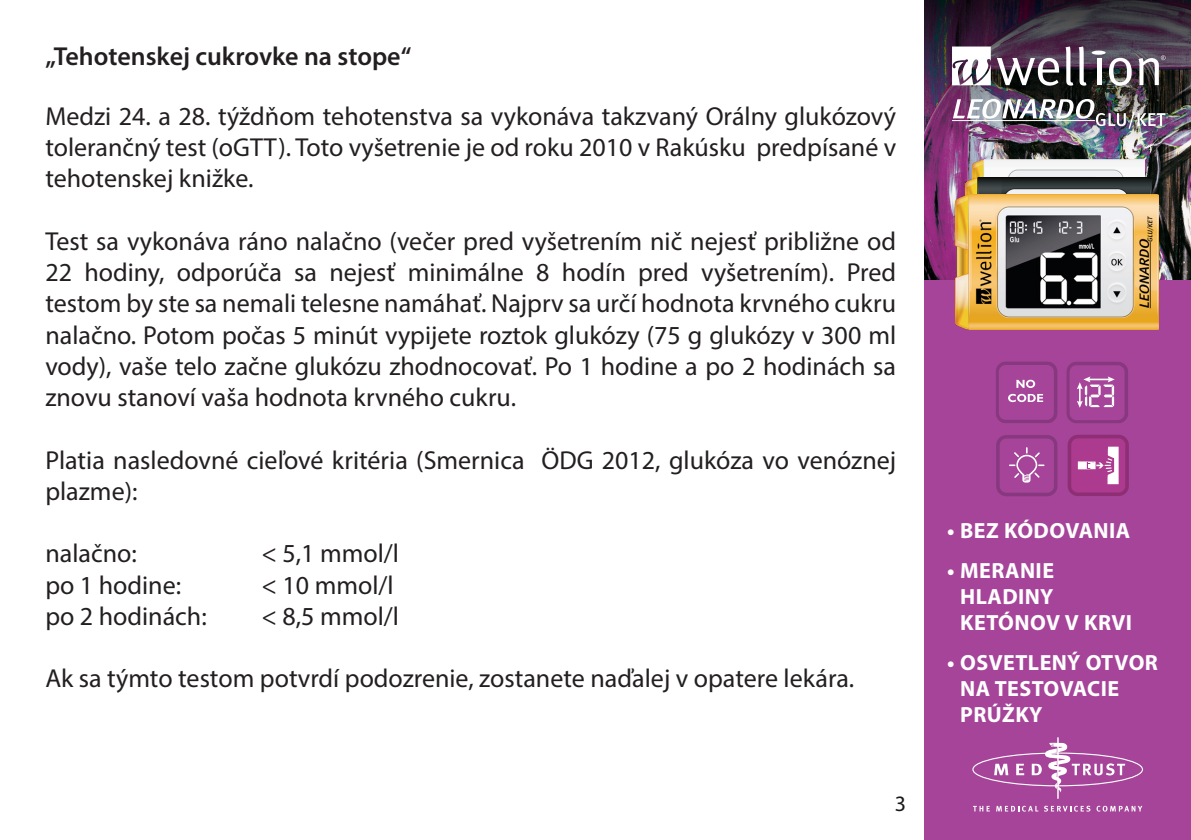
<style>
.page{position:relative;width:1191px;height:840px;background:#fff}
.page>*{position:absolute;margin:0;border:0;box-sizing:border-box;transform-origin:0 0}
.t1{font:26px/31.2px "Myriad Pro";color:#231f20;text-align:justify}
.t2{font:600 26px "Myriad Pro";color:#231f20}
.t3{font:700 22px/26px "Myriad Pro";letter-spacing:.02em;color:#fff}
.t4{font:22px "Myriad Pro";color:#181719}
.s1{font-style:inherit}
</style>
<div class="page">
<div style="left:924px;top:279px;width:267px;height:560px;background:#a54499"></div>
<img style="left:924px;top:143px;width:267px;height:136px">
<img style="left:924px;top:0;width:267px;height:143px">
<svg style="left:1065px;top:46px;width:21px;height:40px"></svg>
<hr style="left:1097px;top:59px;width:4px;height:26px;background:#fff">
<svg style="left:1109px;top:58px;width:22px;height:28px"></svg>
<svg style="left:997px;top:58px;width:62px;height:28px"></svg>
<svg style="left:1091px;top:51px;width:14px;height:4px"></svg>
<svg style="left:1138px;top:55px;width:27px;height:30px"></svg>
<svg style="left:952px;top:46px;width:38px;height:39px"></svg>
<svg style="left:996px;top:361px;width:61px;height:62px"></svg>
<svg style="left:1066px;top:362px;width:62px;height:61px"></svg>
<svg style="left:996px;top:435px;width:61px;height:61px"></svg>
<svg style="left:1067px;top:435px;width:61px;height:61px"></svg>
<svg style="left:994px;top:763px;width:14px;height:11px"></svg>
<svg style="left:1016px;top:763px;width:8px;height:11px"></svg>
<svg style="left:1031px;top:737px;width:94px;height:61px"></svg>
<svg style="left:973px;top:805px;width:16px;height:6px"></svg>
<svg style="left:996px;top:805px;width:94px;height:6px"></svg>
<svg style="left:1096px;top:805px;width:46px;height:6px"></svg>
<img style="left:972px;top:159px;width:172px;height:18px">
<img style="left:965px;top:177px;width:186px;height:17px">
<img style="left:955px;top:194px;width:203px;height:135px">
<hr style="left:952px;top:120px;width:143px;height:1px;background:#fff">
<img style="left:953px;top:99px;width:212px;height:30px">
<p class="t2" style="left:45px;top:40px;width:367px">„Tehotenskej cukrovke na stope“</p>
<p class="t1" style="left:45px;top:100px;width:852px">Medzi 24. a 28. týždňom tehotenstva sa vykonáva takzvaný Orálny glukózový tolerančný test (oGTT). Toto vyšetrenie je od roku 2010 v Rakúsku predpísané v tehotenskej knižke.</p>
<p class="t1" style="left:45px;top:225px;width:852px">Test sa vykonáva ráno nalačno (večer pred vyšetrením nič nejesť približne od 22 hodiny, odporúča sa nejesť minimálne 8 hodín pred vyšetrením). Pred testom by ste sa nemali telesne namáhať. Najprv sa určí hodnota krvného cukru nalačno. Potom počas 5 minút vypijete roztok glukózy (75 g glukózy v 300 ml vody), vaše telo začne glukózu zhodnocovať. Po 1 hodine a po 2 hodinách sa znovu stanoví vaša hodnota krvného cukru.</p>
<p class="t1" style="left:45px;top:443px;width:852px">Platia nasledovné cieľové kritéria (Smernica ÖDG 2012, glukóza vo venóznej plazme):</p>
<p class="t1" style="left:45px;top:537px;width:93px">nalačno:</p>
<p class="t1" style="left:261px;top:537px;width:139px">&lt; 5,1 mmol/l</p>
<p class="t1" style="left:45px;top:568px;width:137px">po 1 hodine:</p>
<p class="t1" style="left:261px;top:568px;width:134px">&lt; 10 mmol/l</p>
<p class="t1" style="left:45px;top:599px;width:163px">po 2 hodinách:</p>
<p class="t1" style="left:261px;top:599px;width:139px">&lt; 8,5 mmol/l</p>
<p class="t1" style="left:45px;top:662px;width:810px">Ak sa týmto testom potvrdí podozrenie, zostanete naďalej v opatere lekára.</p>
<p class="t4" style="left:894px;top:789px;width:13px">3</p>
<p class="t3" style="left:947px;top:516px;width:185px"><span class="s1">•</span> BEZ KÓDOVANIA</p>
<p class="t3" style="left:960px;top:556px;width:173px;text-indent:-13px">• MERANIE<br>HLADINY<br>KETÓNOV V KRVI</p>
<p class="t3" style="left:960px;top:648px;width:199px;text-indent:-13px">• OSVETLENÝ OTVOR<br>NA TESTOVACIE<br>PRÚŽKY</p>
</div>
